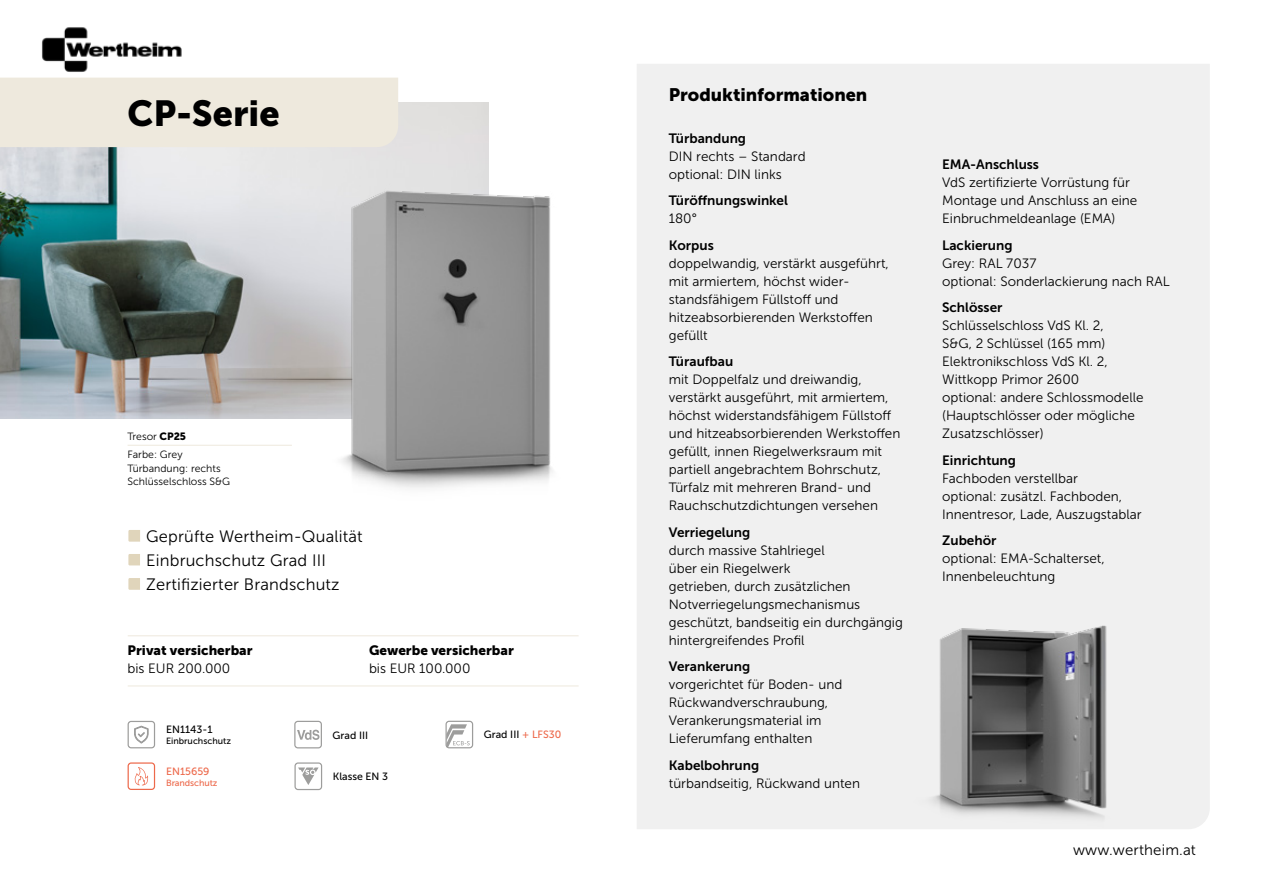
<style>
.page{position:relative;width:1263px;height:893px;background:#fff}
.page>*{position:absolute;margin:0;border:0;box-sizing:border-box;transform-origin:0 0}
.t1{font:36px "Museo Sans 900";color:#000}
.t2{font:18px "Museo Sans 900";color:#000}
.t3{font:16.5px/24px "Museo Sans 300";letter-spacing:.01em;color:#000}
.t4{font:15px "Museo Sans 300";letter-spacing:.01em;color:#000}
.t5{font:13.5px/18px "Museo Sans 300";color:#000}
.t6{font:13.5px "Museo Sans 700";color:#000}
.t7{font:13.5px "Museo Sans 900";color:#000}
.t8{font:10.5px/17.7px "Museo Sans 300";color:#000}
.t9{font:10.5px "Museo Sans 500";color:#000}
.t10{font:10.5px "Museo Sans 500";color:#ed694b}
.t11{font:9px "Museo Sans 500";color:#000}
.t12{font:9px "Museo Sans 500";letter-spacing:-.01em;color:#ed694b}
.s1{font-family:"Museo Sans 900"}
.s2{color:#ed694b}
</style>
<div class="page">
<img style="left:0;top:102px;width:488px;height:317px">
<div style="left:0;top:78px;width:398px;height:69px;background:#eee9dd"></div>
<div style="left:637px;top:64px;width:573px;height:765px;background:#f0f0f0"></div>
<svg style="left:294px;top:762px;width:28px;height:28px"></svg>
<svg style="left:128px;top:721px;width:27px;height:27px"></svg>
<hr style="left:128px;top:635px;width:451px;height:1px;background:#eee9dd">
<hr style="left:128px;top:686px;width:451px;height:1px;background:#eee9dd">
<svg style="left:294px;top:721px;width:28px;height:27px"></svg>
<svg style="left:445px;top:721px;width:28px;height:27px"></svg>
<svg style="left:128px;top:762px;width:27px;height:28px"></svg>
<hr style="left:128px;top:445px;width:164px;height:1px;background:#eee9dd">
<img style="left:808px;top:598px;width:402px;height:231px">
<img style="left:308px;top:148px;width:245px;height:340px">
<svg style="left:128px;top:530px;width:12px;height:12px"></svg>
<svg style="left:128px;top:554px;width:12px;height:11px"></svg>
<svg style="left:128px;top:578px;width:12px;height:12px"></svg>
<img style="left:42px;top:27px;width:140px;height:45px">
<h1 class="t1" style="left:128px;top:93px;width:154px">CP-Serie</h1>
<p class="t8" style="left:128px;top:428px;width:60px">Tresor <span class="s1">CP25<br></span>Farbe: Grey</p>
<p class="t8" style="left:128px;top:461px;width:104px;line-height:13.5px">Türbandung: rechts<br>Schlüsselschloss S&amp;G</p>
<p class="t3" style="left:146px;top:524px;width:218px">Geprüfte Wertheim-Qualität<br>Einbruchschutz Grad III<br>Zertifizierter Brandschutz</p>
<p class="t7" style="left:128px;top:643px;width:127px">Privat versicherbar</p>
<p class="t5" style="left:128px;top:660px;width:104px">bis EUR 200.000</p>
<p class="t7" style="left:369px;top:643px;width:146px">Gewerbe versicherbar</p>
<p class="t5" style="left:369px;top:660px;width:103px">bis EUR 100.000</p>
<p class="t9" style="left:166px;top:724px;width:48px">EN1143-1</p>
<p class="t11" style="left:166px;top:736px;width:66px">Einbruchschutz</p>
<p class="t9" style="left:333px;top:729px;width:37px">Grad III</p>
<p class="t9" style="left:484px;top:729px;width:79px">Grad III <span class="s2">+ LFS30</span></p>
<p class="t10" style="left:166px;top:766px;width:45px">EN15659</p>
<p class="t12" style="left:166px;top:778px;width:53px">Brandschutz</p>
<p class="t9" style="left:333px;top:771px;width:57px">Klasse EN 3</p>
<h2 class="t2" style="left:669px;top:85px;width:200px">Produktinformationen</h2>
<p class="t6" style="left:669px;top:131px;width:79px">Türbandung</p>
<p class="t5" style="left:669px;top:147px;width:138px">DIN rechts – Standard optional: DIN links</p>
<p class="t6" style="left:669px;top:193px;width:121px">Türöffnungswinkel</p>
<p class="t5" style="left:669px;top:210px;width:29px">180°</p>
<p class="t6" style="left:669px;top:238px;width:46px">Korpus</p>
<p class="t5" style="left:669px;top:254px;width:221px">doppelwandig, verstärkt ausgeführt, mit armiertem, höchst wider&shy;standsfähigem Füllstoff und hitzeabsorbierenden Werkstoffen gefüllt</p>
<p class="t6" style="left:669px;top:354px;width:66px">Türaufbau</p>
<p class="t5" style="left:669px;top:371px;width:233px">mit Doppelfalz und dreiwandig, verstärkt ausgeführt, mit armiertem, höchst widerstandsfähigem Füllstoff und hitzeabsorbierenden Werkstoffen gefüllt, innen Riegelwerksraum mit partiell angebrachtem Bohrschutz, Türfalz mit mehreren Brand- und Rauchschutzdichtungen versehen</p>
<p class="t6" style="left:669px;top:525px;width:83px">Verriegelung</p>
<p class="t5" style="left:669px;top:541px;width:236px">durch massive Stahlriegel<br>über ein Riegelwerk<br>getrieben, durch zusätzlichen<br>Notverriegelungsmechanismus geschützt, bandseitig ein durchgängig hintergreifendes Profil</p>
<p class="t6" style="left:669px;top:659px;width:83px">Verankerung</p>
<p class="t5" style="left:669px;top:676px;width:175px">vorgerichtet für Boden- und<br>Rückwandverschraubung,<br>Verankerungsmaterial im<br>Lieferumfang enthalten</p>
<p class="t6" style="left:669px;top:757px;width:92px">Kabelbohrung</p>
<p class="t5" style="left:669px;top:774px;width:193px">türbandseitig, Rückwand unten</p>
<p class="t6" style="left:942px;top:157px;width:98px">EMA-Anschluss</p>
<p class="t5" style="left:942px;top:174px;width:197px">VdS zertifizierte Vorrüstung für<br>Montage und Anschluss an eine<br>Einbruchmeldeanlage (EMA)</p>
<p class="t6" style="left:942px;top:237px;width:72px">Lackierung</p>
<p class="t5" style="left:942px;top:254px;width:229px">Grey: RAL 7037<br>optional: Sonderlackierung nach RAL</p>
<p class="t6" style="left:942px;top:300px;width:62px">Schlösser</p>
<p class="t5" style="left:942px;top:317px;width:203px">Schlüsselschloss VdS Kl. 2,<br>S&amp;G, 2 Schlüssel (165 mm)<br>Elektronikschloss VdS Kl. 2,<br>Wittkopp Primor 2600<br>optional: andere Schlossmodelle (Hauptschlösser oder mögliche<br>Zusatzschlösser)</p>
<p class="t6" style="left:942px;top:452px;width:75px">Einrichtung</p>
<p class="t5" style="left:942px;top:469px;width:201px">Fachboden verstellbar<br>optional: zusätzl. Fachboden,<br>Innentresor, Lade, Auszugstablar</p>
<p class="t6" style="left:942px;top:533px;width:56px">Zubehör</p>
<p class="t5" style="left:942px;top:550px;width:164px">optional: EMA-Schalterset,<br>Innenbeleuchtung</p>
<p class="t4" style="left:1073px;top:842px;width:124px">www.wertheim.at</p>
</div>
